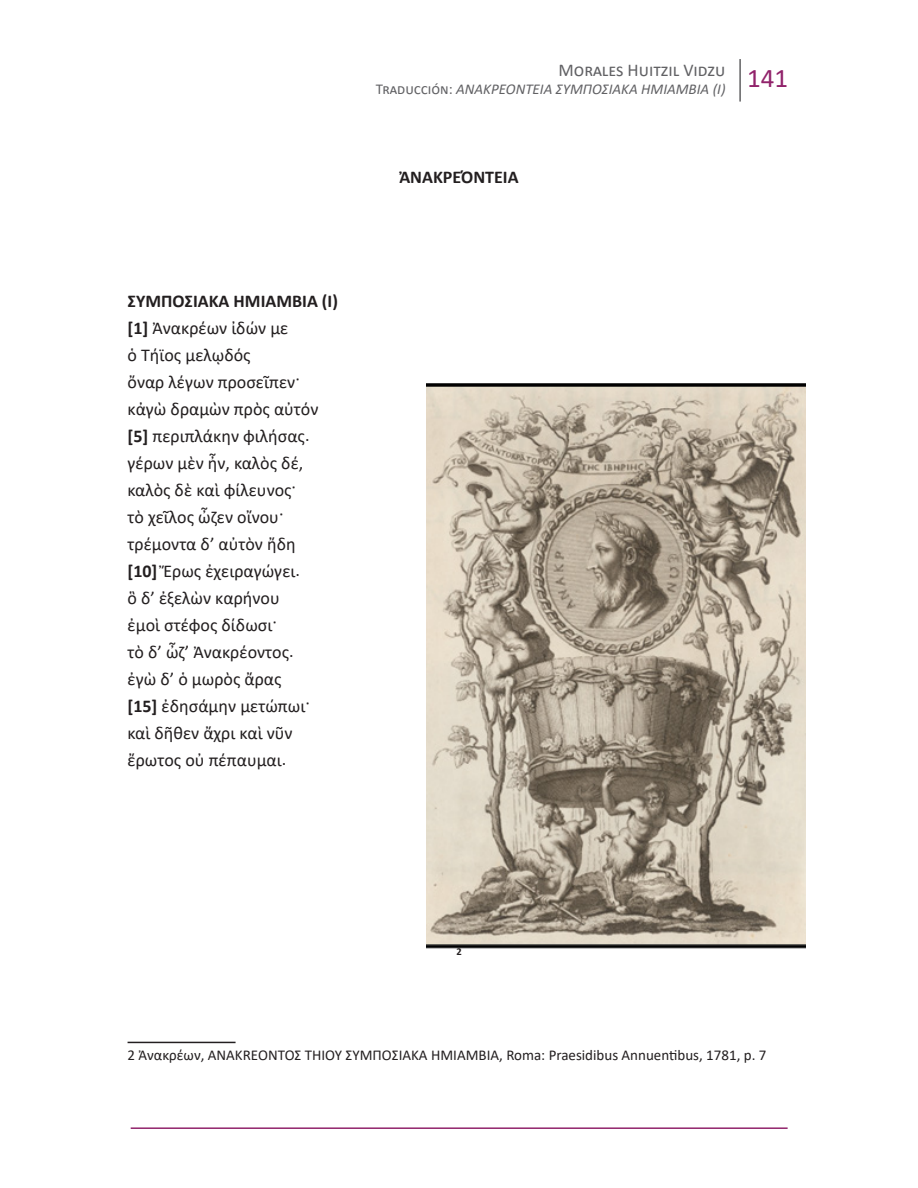
<style>
.page{position:relative;width:918px;height:1188px;background:#fff}
.page>*{position:absolute;margin:0;border:0;box-sizing:border-box;transform-origin:0 0}
.t1{font:18px/27px "Calibri";color:#231f20}
.t2{font:700 18px "Calibri";color:#231f20}
.t3{font:18px "Calibri";color:#616164}
.t4{font:15px "Calibri";color:#231f20}
.t5{font:italic 15px "Calibri";color:#616164}
.t6{font:700 10.5px "Calibri";color:#231f20}
.s1{font-style:normal}
.s2{font-weight:700}
</style>
<div class="page">
<hr style="left:739px;top:59px;width:2px;height:43px;background:#616164">
<hr style="left:131px;top:1127px;width:657px;height:2px;background:#91236b">
<hr style="left:128px;top:1042px;width:108px;height:1px;background:#231f20">
<img style="left:427px;top:383px;width:379px;height:565px">
<p class="t3" style="left:559px;top:57px;width:168px">Morales Huitzil Vidzu</p>
<p class="t5" style="left:376px;top:78px;width:414px"><span class="s1">Traducción:</span> ἈΝΑΚΡΕΌΝΤΕΙΑ ΣΥΜΠΟΣΙΑΚΑ ΗΜΙΑΜΒΙΑ (I) <sup>141</sup></p>
<p class="t2" style="left:128px;top:288px;width:212px">ΣΥΜΠΟΣΙΑΚΑ ΗΜΙΑΜΒΙΑ (I)</p>
<p class="t1" style="left:128px;top:314px;width:162px"><span class="s2">[1]</span> Ἀνακρέων ἰδών με</p>
<p class="t1" style="left:128px;top:341px;width:125px">ὁ Τήϊος μελῳδός</p>
<p class="t1" style="left:128px;top:368px;width:174px">ὄναρ λέγων προσεῖπεν·</p>
<p class="t1" style="left:128px;top:395px;width:192px">κἀγὼ δραμὼν πρὸς αὐτόν</p>
<p class="t1" style="left:128px;top:422px;width:183px"><span class="s2">[5]</span> περιπλάκην φιλήσας.</p>
<p class="t1" style="left:128px;top:449px;width:177px">γέρων μὲν ἦν, καλὸς δέ,</p>
<p class="t1" style="left:128px;top:476px;width:170px">καλὸς δὲ καὶ φίλευνος· τὸ χεῖλος ὦζεν οἴνου·</p>
<p class="t1" style="left:128px;top:530px;width:170px">τρέμοντα δ’ αὐτὸν ἤδη</p>
<p class="t1" style="left:128px;top:557px;width:174px"><span class="s2">[10]</span> Ἔρως ἐχειραγώγει.</p>
<p class="t1" style="left:128px;top:584px;width:154px">ὃ δ’ ἐξελὼν καρήνου</p>
<p class="t1" style="left:128px;top:611px;width:151px">ἐμοὶ στέφος δίδωσι·</p>
<p class="t1" style="left:128px;top:638px;width:168px">τὸ δ’ ὦζ’ Ἀνακρέοντος.</p>
<p class="t1" style="left:128px;top:665px;width:155px">ἐγὼ δ’ ὁ μωρὸς ἄρας</p>
<p class="t1" style="left:128px;top:692px;width:184px"><span class="s2">[15]</span> ἐδησάμην μετώπωι·</p>
<p class="t1" style="left:128px;top:719px;width:167px">καὶ δῆθεν ἄχρι καὶ νῦν ἔρωτος οὐ πέπαυμαι.</p>
<p class="t2" style="left:399px;top:164px;width:121px">ἈΝΑΚΡΕΌΝΤΕΙΑ</p>
<p class="t6" style="left:456px;top:944px;width:7px">2</p>
<p class="t4" style="left:128px;top:1045px;width:640px">2 Ἀνακρέων, ΑΝΑΚREΟΝΤΟΣ ΤΗΙΟΥ ΣΥΜΠΟΣΙΑΚΑ ΗΜΙΑΜΒΙΑ, Roma: Praesidibus Annuentibus, 1781, p. 7</p>
</div>
